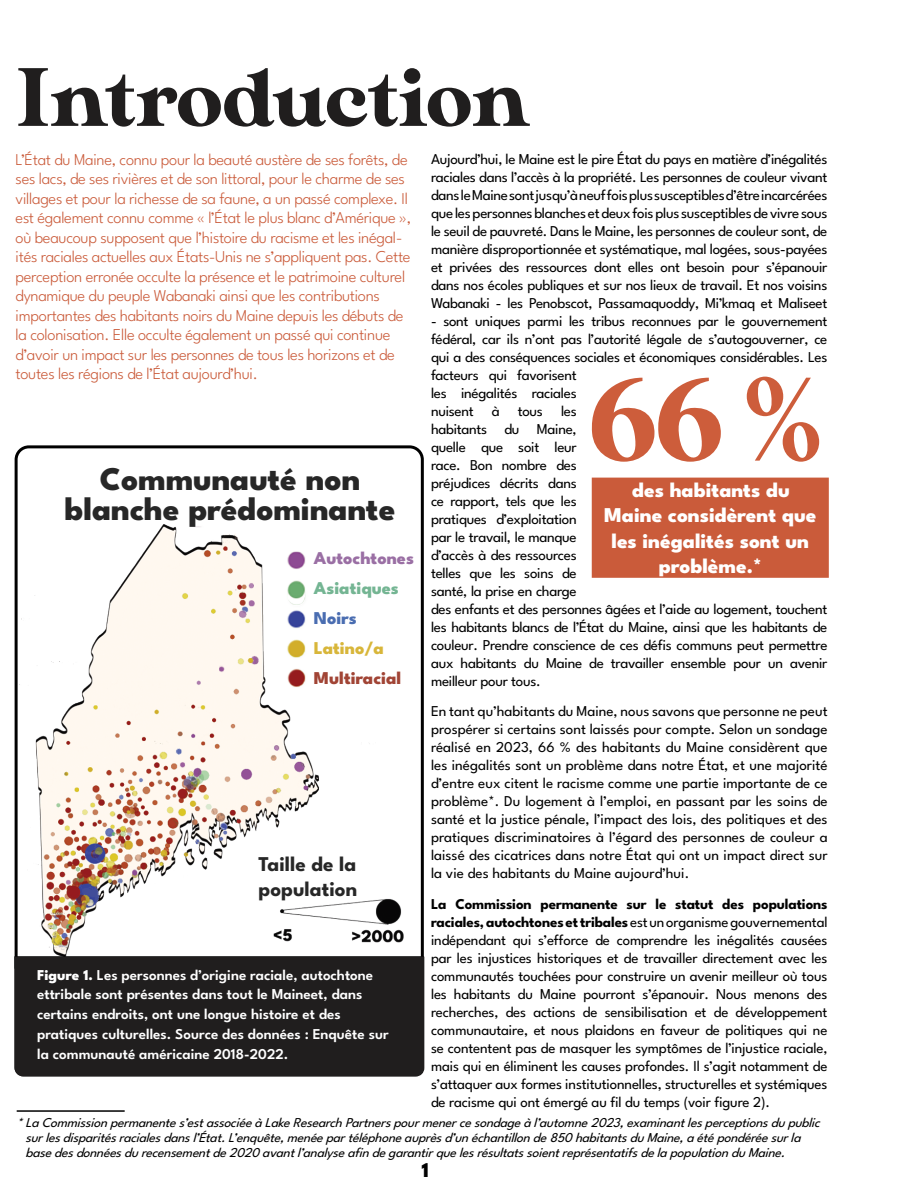
<style>
.page{position:relative;width:918px;height:1188px;background:#fff}
.page>*{position:absolute;margin:0;border:0;box-sizing:border-box;transform-origin:0 0}
.t1{font:118.5px "MADE Sunflower";color:#cd5d3b}
.t2{font:82.5px "MADE Sunflower";color:#201e1e}
.t3{font:800 33px/30px "League Spartan";color:#272727;text-align:center}
.t4{font:800 21px/25.5px "League Spartan";color:#fff;text-align:center}
.LINKS-EXT-BOLD-14PT{font:700 21px/25.2px "League Spartan";color:#272727}
.t5{font:800 21px "League Spartan";color:#000}
.t6{font:800 18px "League Spartan";color:#9a6fa4}
.t7{font:800 18px "League Spartan";color:#a14435}
.t8{font:800 18px "League Spartan";color:#74b593}
.t9{font:800 18px "League Spartan";color:#d8b63a}
.t10{font:800 18px "League Spartan";color:#4a6db1}
.t11{font:300 16.5px/19.5px "League Spartan";letter-spacing:-.02em;color:#ca5b3a}
.t12{font:16.5px/19.8px "Arial";letter-spacing:-.06em;color:#fff}
.LSpartan-Regular-12pt{font:15px/18px "League Spartan";letter-spacing:-.02em;color:#000;text-align:justify}
.t13{font:600 15px/19.8px "League Spartan";color:#fff}
.t14{font:italic 13.5px/15px "League Spartan";color:#000}
.s1{font-weight:700}
.s2{font-weight:800}
</style>
<div class="page">
<svg style="left:14px;top:445px;width:410px;height:511px"></svg>
<div style="left:48px;top:461px;width:361px;height:37px;background:#fff"></div>
<div style="left:291px;top:491px;width:50px;height:40px;background:#fff"></div>
<div style="left:311px;top:542px;width:103px;height:155px;background:#fff"></div>
<div style="left:254px;top:871px;width:156px;height:25px;background:#fff"></div>
<div style="left:593px;top:478px;width:235px;height:99px;background:#ca5b3a"></div>
<div style="left:592px;top:478px;width:237px;height:100px;border:2px solid #ca5b3a"></div>
<hr style="left:17px;top:1110px;width:108px;height:2px;background:#000">
<div style="left:15px;top:957px;width:409px;height:120px;background:#201e1e"></div>
<div style="left:314px;top:552px;width:101px;height:143px;background:#fff"></div>
<div style="left:42px;top:467px;width:376px;height:57px;background:#fff"></div>
<div style="left:259px;top:856px;width:155px;height:40px;background:#fff"></div>
<p class="t2" style="left:17px;top:51px;width:515px">Introduction</p>
<p class="t11" style="left:16px;top:148px;width:397px">L’État du Maine, connu pour la beauté austère de ses forêts, de ses lacs, de ses rivières et de son littoral, pour le charme de ses villages et pour la richesse de sa faune, a un passé complexe. Il est également connu comme « l’État le plus blanc d’Amérique », où beaucoup supposent que l’histoire du racisme et les inégal&shy;ités raciales actuelles aux États-Unis ne s’appliquent pas. Cette perception erronée occulte la présence et le patrimoine culturel dynamique du peuple Wabanaki ainsi que les contributions importantes des habitants noirs du Maine depuis les débuts de la colonisation. Elle occulte également un passé qui continue d’avoir un impact sur les personnes de tous les horizons et de toutes les régions de l’État aujourd’hui.</p>
<p class="LSpartan-Regular-12pt" style="left:431px;top:148px;width:398px">Aujourd’hui, le Maine est le pire État du pays en matière d’inégalités raciales dans l’accès à la propriété. Les personnes de couleur vivant dans le Maine sont jusqu’à neuf fois plus susceptibles d’être incarcérées que les personnes blanches et deux fois plus susceptibles de vivre sous le seuil de pauvreté. Dans le Maine, les personnes de couleur sont, de manière disproportionnée et systématique, mal logées, sous-payées et privées des ressources dont elles ont besoin pour s’épanouir dans nos écoles publiques et sur nos lieux de travail. Et nos voisins Wabanaki - les Penobscot, Passamaquoddy, Mi’kmaq et Maliseet</p>
<p class="LSpartan-Regular-12pt" style="left:431px;top:310px;width:398px;text-align:left">- sont uniques parmi les tribus reconnues par le gouvernement fédéral, car ils n’ont pas l’autorité légale de s’autogouverner, ce qui a des conséquences sociales et économiques considérables. Les facteurs qui favorisent<br>les inégalités raciales<br>nuisent à tous les<br>habitants du Maine,<br>quelle que soit leur<br>race. Bon nombre des<br>préjudices décrits dans<br>ce rapport, tels que les<br>pratiques d’exploitation<br>par le travail, le manque<br>d’accès à des ressources<br>telles que les soins de<br>santé, la prise en charge<br>des enfants et des personnes âgées et l’aide au logement, touchent les habitants blancs de l’État du Maine, ainsi que les habitants de couleur. Prendre conscience de ces défis communs peut permettre aux habitants du Maine de travailler ensemble pour un avenir meilleur pour tous.</p>
<p class="LSpartan-Regular-12pt" style="left:431px;top:701px;width:398px">En tant qu’habitants du Maine, nous savons que personne ne peut prospérer si certains sont laissés pour compte. Selon un sondage réalisé en 2023, 66 % des habitants du Maine considèrent que les inégalités sont un problème dans notre État, et une majorité d’entre eux citent le racisme comme une partie importante de ce problème*. Du logement à l’emploi, en passant par les soins de santé et la justice pénale, l’impact des lois, des politiques et des pratiques discriminatoires à l’égard des personnes de couleur a laissé des cicatrices dans notre État qui ont un impact direct sur la vie des habitants du Maine aujourd’hui.</p>
<p class="LSpartan-Regular-12pt" style="left:431px;top:894px;width:398px"><span class="s1">La Commission permanente sur le statut des populations raciales, autochtones et tribales</span> est un organisme gouvernemental indépendant qui s’efforce de comprendre les inégalités causées par les injustices historiques et de travailler directement avec les communautés touchées pour construire un avenir meilleur où tous les habitants du Maine pourront s’épanouir. Nous menons des recherches, des actions de sensibilisation et de développement communautaire, et nous plaidons en faveur de politiques qui ne se contentent pas de masquer les symptômes de l’injustice raciale, mais qui en éliminent les causes profondes. Il s’agit notamment de s’attaquer aux formes institutionnelles, structurelles et systémiques de racisme qui ont émergé au fil du temps (voir figure 2).</p>
<p class="t1" style="left:592px;top:353px;width:231px">66 %</p>
<p class="t4" style="left:604px;top:475px;width:214px">des habitants du<br>Maine considèrent que les inégalités sont un problème.*</p>
<p class="t3" style="left:65px;top:461px;width:332px">Communauté non blanche prédominante</p>
<p class="t6" style="left:314px;top:544px;width:102px">Autochtones</p>
<p class="t8" style="left:314px;top:574px;width:87px">Asiatiques</p>
<p class="t10" style="left:314px;top:604px;width:44px">Noirs</p>
<p class="t9" style="left:314px;top:634px;width:72px">Latino/a</p>
<p class="t7" style="left:314px;top:664px;width:89px">Multiracial</p>
<p class="LINKS-EXT-BOLD-14PT" style="left:259px;top:850px;width:100px">Taille de la population</p>
<p class="t12" style="left:36px;top:965px;width:330px">Figure 1. People with racial, Indigenous, and<br>tribal backgrounds are found across Maine’s geography and, in some places, have long histories and cultural practices. Data Source: 2018-2022<br>American Community Survey.</p>
<p class="t13" style="left:37px;top:963px;width:353px"><span class="s2">Figure 1.</span> Les personnes d’origine raciale, autochtone ettribale sont présentes dans tout le Maineet, dans certains endroits, ont une longue histoire et des pratiques culturelles. Source des données : Enquête sur la communauté américaine 2018-2022.</p>
<p class="t14" style="left:25px;top:1113px;width:801px;text-indent:-9px">*LaCommissionpermanentes’estassociéeàLakeResearchPartnerspourmenercesondageàl’automne2023,examinantlesperceptionsdupublic surlesdisparitésracialesdansl’État.L’enquête,menéepartéléphoneauprèsd’unéchantillonde850habitantsduMaine,aétépondéréesurla basedesdonnéesdurecensementde2020avantl’analyseafindegarantirquelesrésultatssoientreprésentatifsdelapopulationduMaine.</p>
<p class="t5" style="left:422px;top:1153px;width:9px">1</p>
</div>
